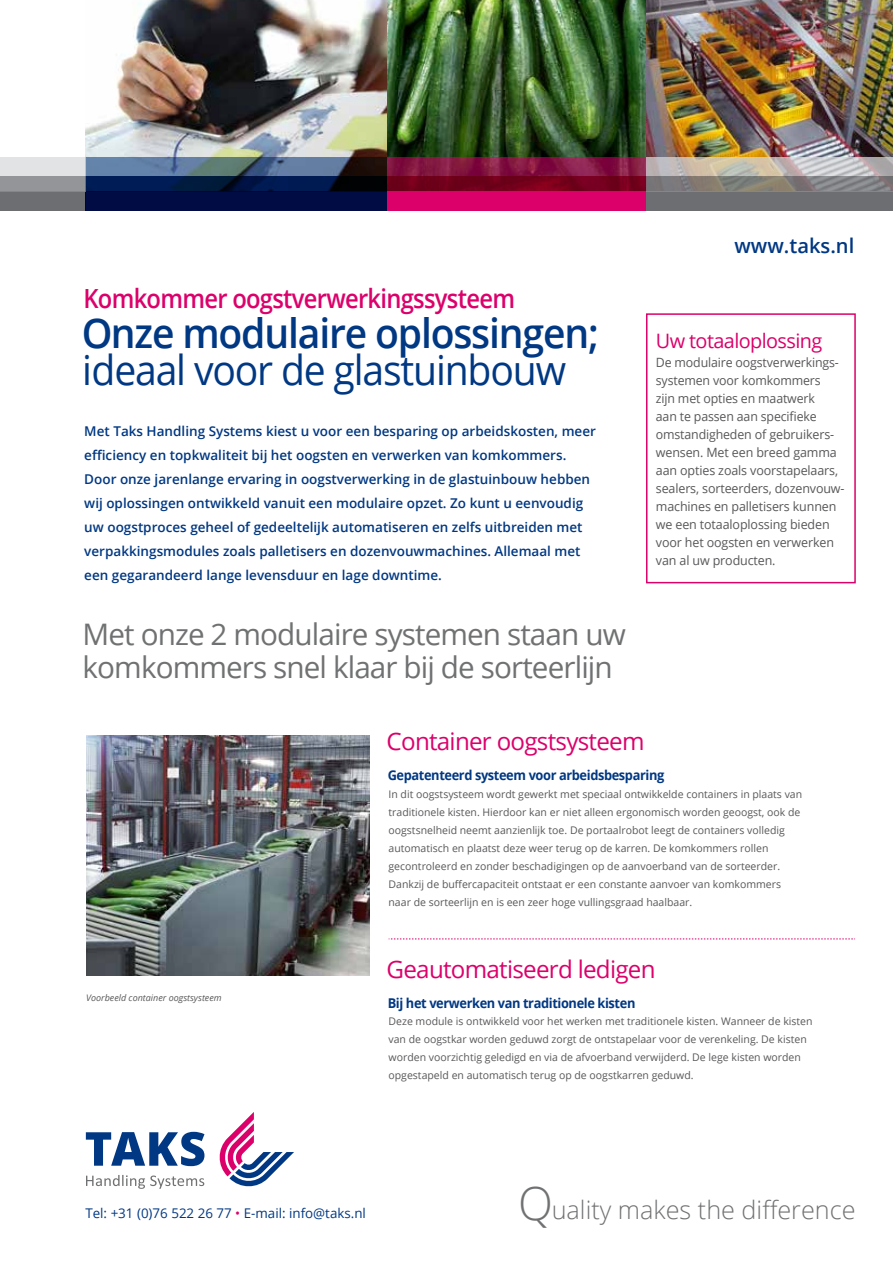
<style>
.page{position:relative;width:893px;height:1263px;background:#fff}
.page>*{position:absolute;margin:0;border:0;box-sizing:border-box;transform-origin:0 0}
.t1{font:600 41.1px "Open Sans";letter-spacing:-.03em;color:#003883;scale:.95 1}
.t2{font:41.1px "Open Sans";letter-spacing:-.03em;color:#003883;scale:.95 1}
.t3{font:29.7px/33px "Open Sans";letter-spacing:-.03em;color:#707172}
.t4{font:600 26.4px "Open Sans";letter-spacing:-.03em;color:#dc006b;scale:.9 1}
.t5{font:300 25.2px "Open Sans";color:#707172}
.t6{font:24.15px "Open Sans";letter-spacing:-.03em;color:#dc006b}
.t7{font:600 20.1px "Open Sans";color:#003883}
.t8{font:19.95px "Open Sans";letter-spacing:-.03em;color:#dc006b}
.t9{font:600 13.5px/24px "Open Sans";color:#003883}
.t10{font:700 13.5px "Open Sans";letter-spacing:-.03em;color:#003883;scale:.95 1}
.t11{font:13.35px "Open Sans";color:#003883}
.t12{font:12.75px/18px "Open Sans";letter-spacing:-.01em;color:#58585a}
.t13{font:10.5px/18px "Open Sans";color:#58585a}
.t14{font:italic 9px "Open Sans";color:#58585a}
.s1{color:#dc006b}
.s2{font-size:45.6px}
</style>
<div class="page">
<img style="left:387px;top:0;width:259px;height:157px">
<img style="left:646px;top:0;width:247px;height:157px">
<img style="left:87px;top:735px;width:282px;height:240px">
<div style="left:646px;top:313px;width:210px;height:270px;border:2px solid #dc006b"></div>
<svg style="left:389px;top:938px;width:466px;height:1px"></svg>
<svg style="left:86px;top:1175px;width:118px;height:14px"></svg>
<svg style="left:86px;top:1132px;width:118px;height:34px"></svg>
<svg style="left:219px;top:1112px;width:75px;height:75px"></svg>
<img style="left:85px;top:0;width:302px;height:157px">
<svg style="left:387px;top:157px;width:259px;height:19px;background:#841743"></svg>
<svg style="left:387px;top:176px;width:259px;height:15px;background:#72001b"></svg>
<div style="left:387px;top:191px;width:259px;height:19px;background:#dc006b"></div>
<svg style="left:85px;top:157px;width:302px;height:19px;background:#546a82"></svg>
<svg style="left:85px;top:176px;width:302px;height:34px;background:#001040"></svg>
<svg style="left:646px;top:157px;width:247px;height:19px;background:#c5beb7"></svg>
<svg style="left:646px;top:176px;width:247px;height:34px;background:#767576"></svg>
<div style="left:0;top:157px;width:85px;height:34px;background:#e2e3e4"></div>
<svg style="left:0;top:176px;width:85px;height:34px;background:#7e7f82"></svg>
<h3 class="t4" style="left:83px;top:280px;width:481px">Komkommer oogstverwerkingssysteem</h3>
<h1 class="t1" style="left:81px;top:305px;width:546px">Onze modulaire oplossingen;</h1>
<h1 class="t2" style="left:83px;top:342px;width:510px">ideaal voor de glastuinbouw</h1>
<p class="t9" style="left:84px;top:419px;width:513px">Met Taks Handling Systems kiest u voor een besparing op arbeidskosten, meer efficiency en topkwaliteit bij het oogsten en verwerken van komkommers.<br>Door onze jarenlange ervaring in oogstverwerking in de glastuinbouw hebben wij oplossingen ontwikkeld vanuit een modulaire opzet. Zo kunt u eenvoudig uw oogstproces geheel of gedeeltelijk automatiseren en zelfs uitbreiden met verpakkingsmodules zoals palletisers en dozenvouwmachines. Allemaal met een gegarandeerd lange levensduur en lage downtime.</p>
<h2 class="t3" style="left:83px;top:617px;width:545px">Met onze 2 modulaire systemen staan uw komkommers snel klaar bij de sorteerlijn</h2>
<h3 class="t7" style="left:734px;top:232px;width:121px">www.taks.nl</h3>
<h3 class="t8" style="left:656px;top:327px;width:168px">Uw totaaloplossing</h3>
<p class="t12" style="left:656px;top:353px;width:190px">De modulaire oogstverwerkings&shy;systemen voor komkommers<br>zijn met opties en maatwerk<br>aan te passen aan specifieke omstandigheden of gebruikers&shy;wensen. Met een breed gamma aan opties zoals voorstapelaars, sealers, sorteerders, dozenvouw&shy;machines en palletisers kunnen we een totaaloplossing bieden voor het oogsten en verwerken van al uw producten.</p>
<p class="t14" style="left:86px;top:991px;width:137px">Voorbeeld container oogstsysteem</p>
<h3 class="t6" style="left:387px;top:725px;width:259px">Container oogstsysteem</h3>
<p class="t10" style="left:388px;top:766px;width:293px">Gepatenteerd systeem voor arbeidsbesparing</p>
<p class="t13" style="left:389px;top:784px;width:415px">In dit oogstsysteem wordt gewerkt met speciaal ontwikkelde containers in plaats van traditionele kisten. Hierdoor kan er niet alleen ergonomisch worden geoogst, ook de oogstsnelheid neemt aanzienlijk toe. De portaalrobot leegt de containers volledig automatisch en plaatst deze weer terug op de karren. De komkommers rollen gecontroleerd en zonder beschadigingen op de aanvoerband van de sorteerder.<br>Dankzij de buffercapaciteit ontstaat er een constante aanvoer van komkommers naar de sorteerlijn en is een zeer hoge vullingsgraad haalbaar.</p>
<h3 class="t6" style="left:387px;top:953px;width:270px">Geautomatiseerd ledigen</h3>
<p class="t10" style="left:388px;top:993px;width:262px">Bij het verwerken van traditionele kisten</p>
<p class="t13" style="left:389px;top:1012px;width:426px">Deze module is ontwikkeld voor het werken met traditionele kisten. Wanneer de kisten van de oogstkar worden geduwd zorgt de ontstapelaar voor de verenkeling. De kisten worden voorzichtig geledigd en via de afvoerband verwijderd. De lege kisten worden opgestapeld en automatisch terug op de oogstkarren geduwd.</p>
<p class="t11" style="left:85px;top:1204px;width:282px">Tel: +31 (0)76 522 26 77 <span class="s1">•</span> E-mail: info@taks.nl</p>
<h3 class="t5" style="left:518px;top:1192px;width:339px"><span class="s2">Q</span>uality makes the difference</h3>
</div>
